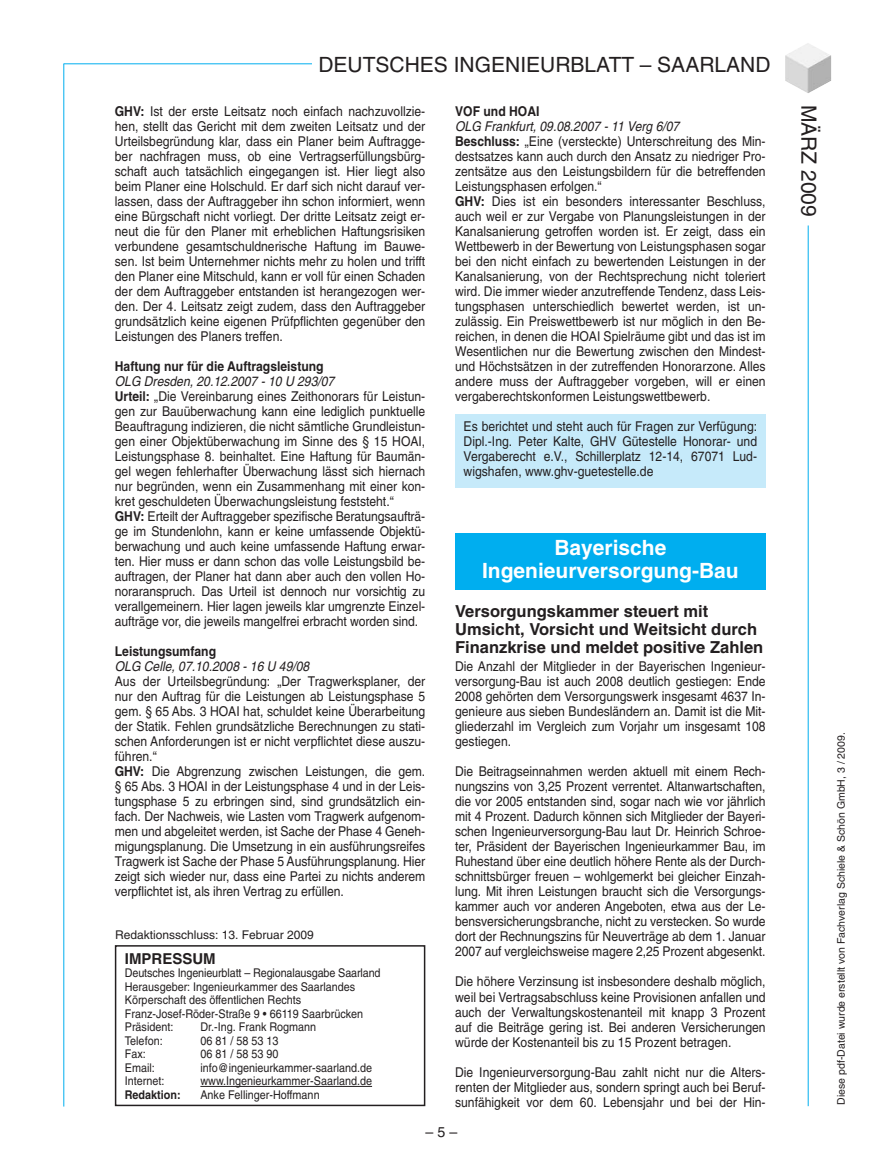
<style>
.page{position:relative;width:872px;height:1170px;background:#fff}
.page>*{position:absolute;margin:0;border:0;box-sizing:border-box;transform-origin:0 0}
.t1{font:21px "Helvetica";color:#231f20}
.t2{font:700 21px/22.5px "Helvetica";color:#fff;text-align:center}
.t3{font:700 16.5px/18px "Helvetica";color:#231f20}
.t4{font:700 15px "Helvetica";color:#231f20}
.t5{font:14.25px "Helvetica";color:#231f20}
.t6{font:13.5px/15px "Helvetica";color:#231f20;text-align:justify;scale:.9 1}
.t7{font:700 13.5px "Helvetica";color:#231f20;scale:.9 1}
.t8{font:italic 13.5px "Helvetica";color:#231f20;scale:.9 1}
.t9{font:12px/13.5px "Helvetica";color:#231f20;scale:.9 1}
.t10{font:12px "Helvetica";color:#231f20}
.t11{font:700 12px "Helvetica";color:#231f20;scale:.9 1}
.t12{font:10.5px "Helvetica";color:#231f20}
.s1{font-weight:700}
.s2{font-style:italic}
</style>
<div class="page">
<div style="left:455px;top:414px;width:310px;height:74px;background:#c6eafa"></div>
<hr style="left:63px;top:64px;width:1px;height:1042px;background:#00aeef">
<hr style="left:807px;top:225px;width:1px;height:881px;background:#00aeef">
<hr style="left:64px;top:63px;width:267px;height:1px;background:#00aeef">
<img style="left:785px;top:43px;width:46px;height:50px">
<div style="left:313px;top:55px;width:459px;height:30px;background:#fff"></div>
<div style="left:455px;top:533px;width:310px;height:56px;background:#00aeef"></div>
<div style="left:115px;top:945px;width:310px;height:161px;border:2px solid #231f20"></div>
<hr style="left:200px;top:1085px;width:172px;height:1px;background:#231f20">
<h1 class="t1" style="left:318px;top:57px;width:453px">DEUTSCHES INGENIEURBLATT – SAARLAND</h1>
<p class="t6" style="left:115px;top:105px;width:346px"><span class="s1">GHV:</span> Ist der erste Leitsatz noch einfach nachzuvollzie&shy;hen, stellt das Gericht mit dem zweiten Leitsatz und der Urteilsbegründung klar, dass ein Planer beim Auftragge&shy;ber nachfragen muss, ob eine Vertragserfüllungsbürg&shy;schaft auch tatsächlich eingegangen ist. Hier liegt also beim Planer eine Holschuld. Er darf sich nicht darauf ver&shy;lassen, dass der Auftraggeber ihn schon informiert, wenn eine Bürgschaft nicht vorliegt. Der dritte Leitsatz zeigt er&shy;neut die für den Planer mit erheblichen Haftungsrisiken verbundene gesamtschuldnerische Haftung im Bauwe&shy;sen. Ist beim Unternehmer nichts mehr zu holen und trifft den Planer eine Mitschuld, kann er voll für einen Schaden der dem Auftraggeber entstanden ist herangezogen wer&shy;den. Der 4. Leitsatz zeigt zudem, dass den Auftraggeber grundsätzlich keine eigenen Prüfpflichten gegenüber den Leistungen des Planers treffen.</p>
<p class="t7" style="left:115px;top:361px;width:233px">Haftung nur für die Auftragsleistung</p>
<p class="t6" style="left:115px;top:375px;width:346px;text-align:left"><span class="s2">OLG Dresden, 20.12.2007 - 10 U 293/07<br></span><span class="s1">Urteil:</span> „Die Vereinbarung eines Zeithonorars für Leistun&shy;gen zur Bauüberwachung kann eine lediglich punktuelle Beauftragung indizieren, die nicht sämtliche Grundleistun&shy;gen einer Objektüberwachung im Sinne des § 15 HOAI, Leistungsphase 8. beinhaltet. Eine Haftung für Baumän&shy;gel wegen fehlerhafter Überwachung lässt sich hiernach nur begründen, wenn ein Zusammenhang mit einer kon&shy;kret geschuldeten Überwachungsleistung feststeht.“ <span class="s1">GHV:</span> Erteilt der Auftraggeber spezifische Beratungsaufträ&shy;ge im Stundenlohn, kann er keine umfassende Objektü&shy;berwachung und auch keine umfassende Haftung erwar&shy;ten. Hier muss er dann schon das volle Leistungsbild be&shy;auftragen, der Planer hat dann aber auch den vollen Ho&shy;noraranspruch. Das Urteil ist dennoch nur vorsichtig zu verallgemeinern. Hier lagen jeweils klar umgrenzte Einzel&shy;aufträge vor, die jeweils mangelfrei erbracht worden sind.</p>
<p class="t7" style="left:115px;top:646px;width:114px">Leistungsumfang</p>
<p class="t8" style="left:115px;top:661px;width:218px">OLG Celle, 07.10.2008 - 16 U 49/08</p>
<p class="t6" style="left:115px;top:675px;width:346px;text-align:left">Aus der Urteilsbegründung: „Der Tragwerksplaner, der nur den Auftrag für die Leistungen ab Leistungsphase 5 gem. § 65 Abs. 3 HOAI hat, schuldet keine Überarbeitung der Statik. Fehlen grundsätzliche Berechnungen zu stati&shy;schen Anforderungen ist er nicht verpflichtet diese auszu&shy;führen.“<br><span class="s1">GHV:</span> Die Abgrenzung zwischen Leistungen, die gem. § 65 Abs. 3 HOAI in der Leistungsphase 4 und in der Leis&shy;tungsphase 5 zu erbringen sind, sind grundsätzlich ein&shy;fach. Der Nachweis, wie Lasten vom Tragwerk aufgenom&shy;men und abgeleitet werden, ist Sache der Phase 4 Geneh&shy;migungsplanung. Die Umsetzung in ein ausführungsreifes Tragwerk ist Sache der Phase 5 Ausführungsplanung. Hier zeigt sich wieder nur, dass eine Partei zu nichts anderem verpflichtet ist, als ihren Vertrag zu erfüllen.</p>
<p class="t10" style="left:115px;top:930px;width:200px">Redaktionsschluss: 13. Februar 2009</p>
<p class="t4" style="left:125px;top:952px;width:92px">IMPRESSUM</p>
<p class="t9" style="left:125px;top:967px;width:286px">Deutsches Ingenieurblatt – Regionalausgabe Saarland Herausgeber: Ingenieurkammer des Saarlandes Körperschaft des öffentlichen Rechts Franz-Josef-Röder-Straße 9 • 66119 Saarbrücken Präsident:</p>
<p class="t9" style="left:200px;top:1021px;width:130px">Dr.-Ing. Frank Rogmann</p>
<p class="t9" style="left:125px;top:1034px;width:44px">Telefon:</p>
<p class="t9" style="left:200px;top:1034px;width:88px">06 81 / 58 53 13</p>
<p class="t9" style="left:125px;top:1048px;width:25px">Fax:</p>
<p class="t9" style="left:200px;top:1048px;width:88px">06 81 / 58 53 90</p>
<p class="t9" style="left:125px;top:1061px;width:35px">Email:</p>
<p class="t9" style="left:200px;top:1061px;width:192px">info@ingenieurkammer-saarland.de</p>
<p class="t9" style="left:125px;top:1075px;width:46px">Internet:</p>
<p class="t9" style="left:200px;top:1075px;width:192px">www.Ingenieurkammer-Saarland.de</p>
<p class="t11" style="left:125px;top:1089px;width:63px">Redaktion:</p>
<p class="t9" style="left:200px;top:1088px;width:134px">Anke Fellinger-Hoffmann</p>
<p class="t7" style="left:455px;top:106px;width:95px">VOF und HOAI</p>
<p class="t6" style="left:455px;top:120px;width:346px;text-align:left"><span class="s2">OLG Frankfurt, 09.08.2007 - 11 Verg 6/07<br></span><span class="s1">Beschluss:</span> „Eine (versteckte) Unterschreitung des Min&shy;destsatzes kann auch durch den Ansatz zu niedriger Pro&shy;zentsätze aus den Leistungsbildern für die betreffenden Leistungsphasen erfolgen.“<br><span class="s1">GHV:</span> Dies ist ein besonders interessanter Beschluss, auch weil er zur Vergabe von Planungsleistungen in der Kanalsanierung getroffen worden ist. Er zeigt, dass ein Wettbewerb in der Bewertung von Leistungsphasen sogar bei den nicht einfach zu bewertenden Leistungen in der Kanalsanierung, von der Rechtsprechung nicht toleriert wird. Die immer wieder anzutreffende Tendenz, dass Leis&shy;tungsphasen unterschiedlich bewertet werden, ist un&shy;zulässig. Ein Preiswettbewerb ist nur möglich in den Be&shy;reichen, in denen die HOAI Spielräume gibt und das ist im Wesentlichen nur die Bewertung zwischen den Mindest&shy;und Höchstsätzen in der zutreffenden Honorarzone. Alles andere muss der Auftraggeber vorgeben, will er einen vergaberechtskonformen Leistungswettbewerb.</p>
<p class="t6" style="left:463px;top:420px;width:327px">Es berichtet und steht auch für Fragen zur Verfügung:<br>Dipl.-Ing. Peter Kalte, GHV Gütestelle Honorar- und Vergaberecht e.V., Schillerplatz 12-14, 67071 Lud&shy;wigshafen, www.ghv-guetestelle.de</p>
<h1 class="t2" style="left:482px;top:538px;width:258px">Bayerische<br>Ingenieurversorgung-Bau</h1>
<p class="t3" style="left:455px;top:604px;width:310px">Versorgungskammer steuert mit<br>Umsicht, Vorsicht und Weitsicht durch<br>Finanzkrise und meldet positive Zahlen</p>
<p class="t6" style="left:455px;top:660px;width:346px">Die Anzahl der Mitglieder in der Bayerischen Ingenieur&shy;versorgung-Bau ist auch 2008 deutlich gestiegen: Ende 2008 gehörten dem Versorgungswerk insgesamt 4637 In&shy;genieure aus sieben Bundesländern an. Damit ist die Mit&shy;gliederzahl im Vergleich zum Vorjahr um insgesamt 108 gestiegen.</p>
<p class="t6" style="left:455px;top:765px;width:346px">Die Beitragseinnahmen werden aktuell mit einem Rech&shy;nungszins von 3,25 Prozent verrentet. Altanwartschaften, die vor 2005 entstanden sind, sogar nach wie vor jährlich mit 4 Prozent. Dadurch können sich Mitglieder der Bayeri&shy;schen Ingenieurversorgung-Bau laut Dr. Heinrich Schroe&shy;ter, Präsident der Bayerischen Ingenieurkammer Bau, im Ruhestand über eine deutlich höhere Rente als der Durch&shy;schnittsbürger freuen – wohlgemerkt bei gleicher Einzah&shy;lung. Mit ihren Leistungen braucht sich die Versorgungs&shy;kammer auch vor anderen Angeboten, etwa aus der Le&shy;bensversicherungsbranche, nicht zu verstecken. So wurde dort der Rechnungszins für Neuverträge ab dem 1. Januar 2007 auf vergleichsweise magere 2,25 Prozent abgesenkt.</p>
<p class="t6" style="left:455px;top:975px;width:346px">Die höhere Verzinsung ist insbesondere deshalb möglich, weil bei Vertragsabschluss keine Provisionen anfallen und auch der Verwaltungskostenanteil mit knapp 3 Prozent auf die Beiträge gering ist. Bei anderen Versicherungen würde der Kostenanteil bis zu 15 Prozent betragen.</p>
<p class="t6" style="left:455px;top:1065px;width:346px">Die Ingenieurversorgung-Bau zahlt nicht nur die Alters&shy;renten der Mitglieder aus, sondern springt auch bei Beruf&shy;sunfähigkeit vor dem 60. Lebensjahr und bei der Hin-</p>
<p class="t5" style="left:425px;top:1126px;width:33px">–5–</p>
<h1 class="t1" style="left:816px;top:104px;width:114px;rotate:90deg">MÄRZ 2009</h1>
<p class="t12" style="left:837px;top:1104px;width:374px;rotate:-90deg">Diese pdf-Datei wurde erstellt von Fachverlag Schiele &amp; Schön GmbH, 3 / 2009.</p>
</div>
